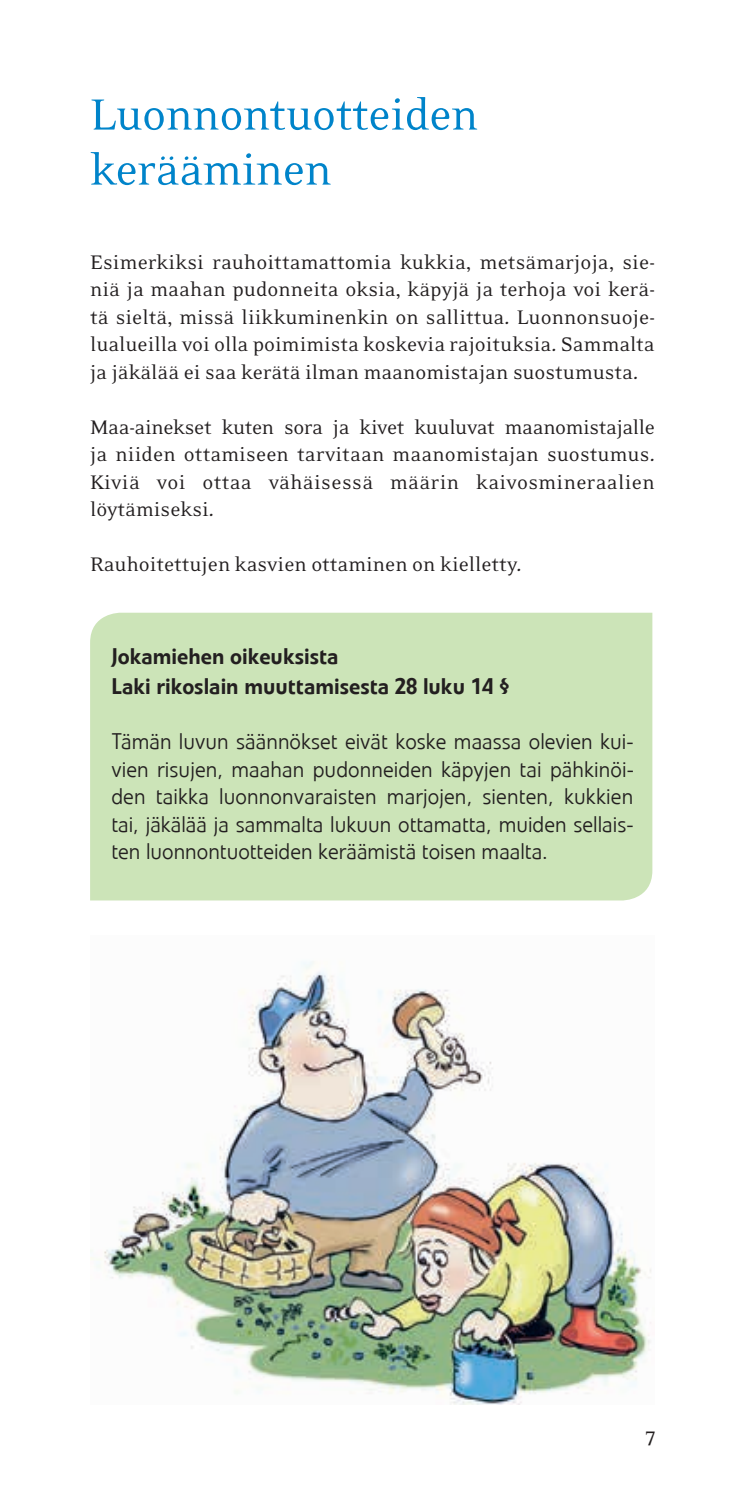
<style>
.page{position:relative;width:745px;height:1489px;background:#fff}
.page>*{position:absolute;margin:0;border:0;box-sizing:border-box;transform-origin:0 0}
.t1{font:50px/55px "Eidetic Neo OT";letter-spacing:-.01em;color:#0084ca}
.t2{font:22.5px/27.5px "Eidetic Neo OT";color:#231f20;text-align:justify}
.t3{font:300 22.5px/27.5px "Veto Com";color:#231f20;text-align:justify}
.t4{font:500 22.5px/30px "Veto Com";color:#231f20}
</style>
<div class="page">
<div style="left:90px;top:612px;width:562px;height:288px;background:#cce4b8"></div>
<img style="left:90px;top:962px;width:561px;height:442px">
<h1 class="t1" style="left:90px;top:88px;width:389px">Luonnontuotteiden kerääminen</h1>
<p class="t2" style="left:90px;top:249px;width:566px">Esimerkiksi rauhoittamattomia kukkia, metsämarjoja, sie&shy;niä ja maahan pudonneita oksia, käpyjä ja terhoja voi kerä&shy;tä sieltä, missä liikkuminenkin on sallittua. Luonnonsuoje&shy;lualueilla voi olla poimimista koskevia rajoituksia. Sammalta ja jäkälää ei saa kerätä ilman maanomistajan suostumusta.</p>
<p class="t2" style="left:90px;top:414px;width:566px">Maa-ainekset kuten sora ja kivet kuuluvat maanomistajalle ja niiden ottamiseen tarvitaan maanomistajan suostumus.<br>Kiviä voi ottaa vähäisessä määrin kaivosmineraalien löytämiseksi.</p>
<p class="t2" style="left:90px;top:551px;width:432px">Rauhoitettujen kasvien ottaminen on kielletty.</p>
<p class="t4" style="left:111px;top:641px;width:400px">Jokamiehen oikeuksista<br>Laki rikoslain muuttamisesta 28 luku 14 §</p>
<p class="t3" style="left:111px;top:727px;width:523px">Tämän luvun säännökset eivät koske maassa olevien kui&shy;vien risujen, maahan pudonneiden käpyjen tai pähkinöi&shy;den taikka luonnonvaraisten marjojen, sienten, kukkien tai, jäkälää ja sammalta lukuun ottamatta, muiden sellais&shy;ten luonnontuotteiden keräämistä toisen maalta.</p>
<p class="t2" style="left:644px;top:1420px;width:12px">7</p>
</div>
